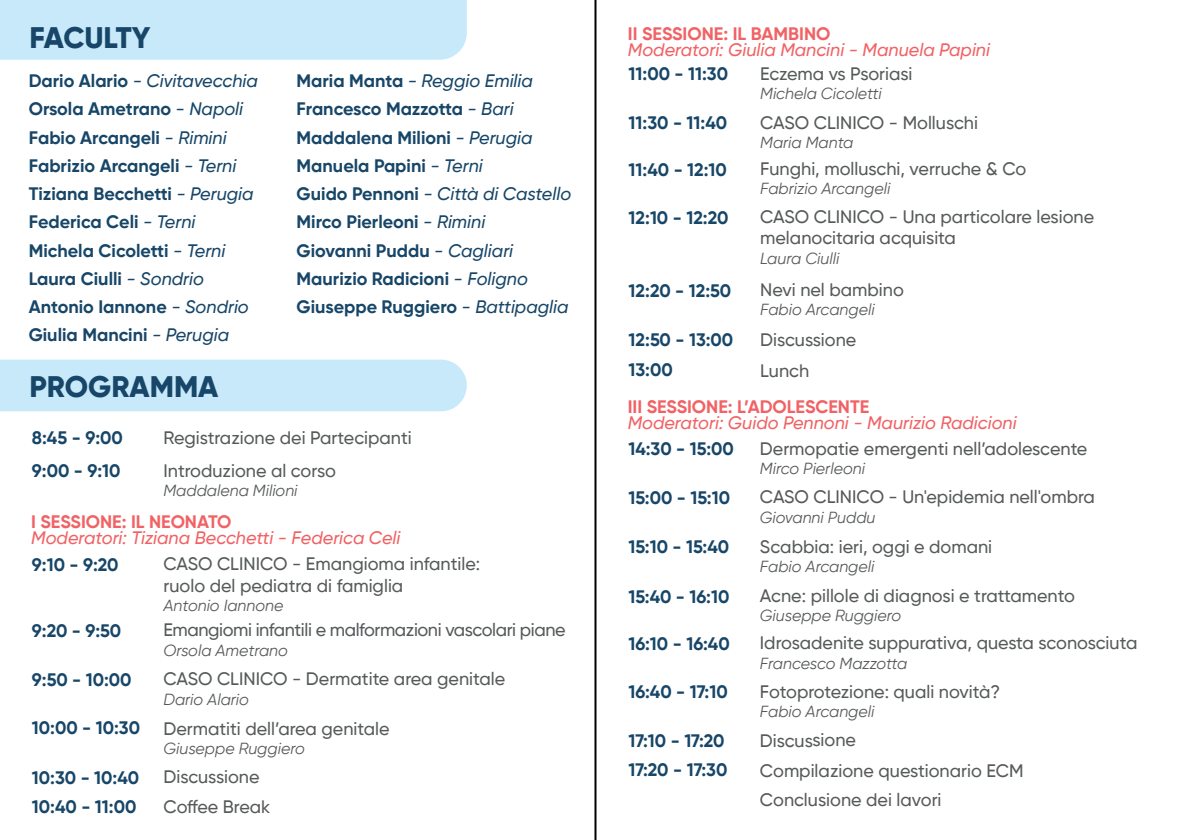
<style>
.page{position:relative;width:1191px;height:840px;background:#fff}
.page>*{position:absolute;margin:0;border:0;box-sizing:border-box;transform-origin:0 0}
.t1{font:800 29.6px "Gilroy";color:#174668}
.t2{font:700 18px/28.2px "Gilroy";color:#174668}
.t3{font:500 18px/21.6px "Gilroy";color:#575a5b}
.t4{font:italic 500 18px "Gilroy";color:#f16265}
.t5{font:700 18px "Gilroy";color:#f16265}
.t6{font:500 18px "Gilroy";letter-spacing:-.025em;color:#575a5b}
.t7{font:italic 16px "Gilroy";color:#575a5b}
.s1{font-weight:500;font-style:italic}
</style>
<div class="page">
<div style="left:0;top:0;width:467px;height:60px;background:#c7e9fa"></div>
<div style="left:0;top:359px;width:467px;height:52px;background:#c7e9fa"></div>
<hr style="left:594px;top:0;width:2px;height:839px;background:#000001">
<h1 class="t1" style="left:29px;top:19px;width:122px">FACULTY</h1>
<p class="t2" style="left:29px;top:67px;width:231px">Dario Alario <span class="s1">- Civitavecchia<br></span>Orsola Ametrano <span class="s1">- Napoli<br></span>Fabio Arcangeli <span class="s1">- Rimini<br></span>Fabrizio Arcangeli <span class="s1">- Terni<br></span>Tiziana Becchetti <span class="s1">- Perugia<br></span>Federica Celi <span class="s1">- Terni<br></span>Michela Cicoletti <span class="s1">- Terni<br></span>Laura Ciulli <span class="s1">- Sondrio<br></span>Antonio Iannone <span class="s1">- Sondrio<br></span>Giulia Mancini <span class="s1">- Perugia</span></p>
<p class="t2" style="left:297px;top:67px;width:276px">Maria Manta <span class="s1">- Reggio Emilia<br></span>Francesco Mazzotta <span class="s1">- Bari<br></span>Maddalena Milioni <span class="s1">- Perugia<br></span>Manuela Papini <span class="s1">- Terni<br></span>Guido Pennoni <span class="s1">- Città di Castello<br></span>Mirco Pierleoni <span class="s1">- Rimini<br></span>Giovanni Puddu <span class="s1">- Cagliari<br></span>Maurizio Radicioni <span class="s1">- Foligno<br></span>Giuseppe Ruggiero <span class="s1">- Battipaglia</span></p>
<h1 class="t1" style="left:29px;top:367px;width:190px">PROGRAMMA</h1>
<p class="t2" style="left:32px;top:423px;width:92px">8:45 - 9:00</p>
<p class="t3" style="left:163px;top:426px;width:250px">Registrazione dei Partecipanti</p>
<p class="t2" style="left:32px;top:456px;width:90px">9:00 - 9:10</p>
<p class="t3" style="left:163px;top:459px;width:174px">Introduzione al corso</p>
<p class="t7" style="left:163px;top:480px;width:136px">Maddalena Milioni</p>
<p class="t5" style="left:31px;top:510px;width:202px">I SESSIONE: IL NEONATO</p>
<p class="t4" style="left:31px;top:526px;width:371px">Moderatori: Tiziana Becchetti - Federica Celi</p>
<p class="t2" style="left:32px;top:550px;width:88px">9:10 - 9:20</p>
<p class="t3" style="left:163px;top:553px;width:318px">CASO CLINICO - Emangioma infantile: ruolo del pediatra di famiglia</p>
<p class="t7" style="left:163px;top:595px;width:121px">Antonio Iannone</p>
<p class="t2" style="left:32px;top:615px;width:91px">9:20 - 9:50</p>
<p class="t6" style="left:163px;top:618px;width:403px">Emangiomi infantili e malformazioni vascolari piane</p>
<p class="t7" style="left:163px;top:640px;width:126px">Orsola Ametrano</p>
<p class="t2" style="left:32px;top:664px;width:101px">9:50 - 10:00</p>
<p class="t3" style="left:163px;top:667px;width:343px">CASO CLINICO - Dermatite area genitale</p>
<p class="t7" style="left:163px;top:688px;width:87px">Dario Alario</p>
<p class="t2" style="left:32px;top:713px;width:110px">10:00 - 10:30</p>
<p class="t3" style="left:163px;top:717px;width:228px">Dermatiti dell’area genitale</p>
<p class="t7" style="left:163px;top:738px;width:143px">Giuseppe Ruggiero</p>
<p class="t2" style="left:32px;top:763px;width:109px">10:30 - 10:40</p>
<p class="t3" style="left:163px;top:765px;width:98px">Discussione</p>
<p class="t2" style="left:32px;top:792px;width:106px">10:40 - 11:00</p>
<p class="t3" style="left:163px;top:795px;width:108px">Coffee Break</p>
<p class="t5" style="left:628px;top:23px;width:204px">II SESSIONE: IL BAMBINO</p>
<p class="t4" style="left:628px;top:38px;width:363px">Moderatori: Giulia Mancini - Manuela Papini</p>
<p class="t2" style="left:628px;top:60px;width:101px">11:00 - 11:30</p>
<p class="t3" style="left:760px;top:63px;width:154px">Eczema vs Psoriasi</p>
<p class="t7" style="left:760px;top:84px;width:123px">Michela Cicoletti</p>
<p class="t2" style="left:628px;top:108px;width:100px">11:30 - 11:40</p>
<p class="t3" style="left:760px;top:111px;width:219px">CASO CLINICO - Molluschi</p>
<p class="t7" style="left:760px;top:133px;width:95px">Maria Manta</p>
<p class="t2" style="left:628px;top:156px;width:100px">11:40 - 12:10</p>
<p class="t3" style="left:760px;top:157px;width:268px">Funghi, molluschi, verruche &amp; Co</p>
<p class="t7" style="left:760px;top:178px;width:132px">Fabrizio Arcangeli</p>
<p class="t2" style="left:628px;top:203px;width:101px">12:10 - 12:20</p>
<p class="t3" style="left:760px;top:205px;width:335px">CASO CLINICO - Una particolare lesione melanocitaria acquisita</p>
<p class="t7" style="left:760px;top:248px;width:81px">Laura Ciulli</p>
<p class="t3" style="left:760px;top:278px;width:145px">Nevi nel bambino</p>
<p class="t7" style="left:760px;top:299px;width:116px">Fabio Arcangeli</p>
<p class="t2" style="left:628px;top:276px;width:104px">12:20 - 12:50</p>
<p class="t2" style="left:628px;top:325px;width:106px">12:50 - 13:00</p>
<p class="t3" style="left:760px;top:328px;width:98px">Discussione</p>
<p class="t2" style="left:628px;top:355px;width:46px">13:00</p>
<p class="t3" style="left:760px;top:359px;width:50px">Lunch</p>
<p class="t5" style="left:627px;top:395px;width:243px">III SESSIONE: L’ADOLESCENTE</p>
<p class="t4" style="left:627px;top:411px;width:390px">Moderatori: Guido Pennoni - Maurizio Radicioni</p>
<p class="t2" style="left:628px;top:434px;width:107px">14:30 - 15:00</p>
<p class="t3" style="left:760px;top:437px;width:329px">Dermopatie emergenti nell’adolescente</p>
<p class="t7" style="left:760px;top:458px;width:106px">Mirco Pierleoni</p>
<p class="t2" style="left:628px;top:483px;width:103px">15:00 - 15:10</p>
<p class="t3" style="left:760px;top:486px;width:336px">CASO CLINICO - Un'epidemia nell'ombra</p>
<p class="t7" style="left:760px;top:507px;width:117px">Giovanni Puddu</p>
<p class="t2" style="left:628px;top:532px;width:102px">15:10 - 15:40</p>
<p class="t3" style="left:760px;top:535px;width:234px">Scabbia: ieri, oggi e domani</p>
<p class="t7" style="left:760px;top:556px;width:116px">Fabio Arcangeli</p>
<p class="t2" style="left:628px;top:581px;width:103px">15:40 - 16:10</p>
<p class="t3" style="left:760px;top:584px;width:316px">Acne: pillole di diagnosi e trattamento</p>
<p class="t7" style="left:760px;top:605px;width:143px">Giuseppe Ruggiero</p>
<p class="t3" style="left:760px;top:631px;width:379px">Idrosadenite suppurativa, questa sconosciuta</p>
<p class="t7" style="left:760px;top:652px;width:149px">Francesco Mazzotta</p>
<p class="t2" style="left:628px;top:629px;width:103px">16:10 - 16:40</p>
<p class="t2" style="left:628px;top:677px;width:101px">16:40 - 17:10</p>
<p class="t3" style="left:760px;top:680px;width:242px">Fotoprotezione: quali novità?</p>
<p class="t7" style="left:760px;top:701px;width:116px">Fabio Arcangeli</p>
<p class="t2" style="left:628px;top:726px;width:98px">17:10 - 17:20</p>
<p class="t3" style="left:760px;top:728px;width:98px">Discussione</p>
<p class="t2" style="left:628px;top:755px;width:101px">17:20 - 17:30</p>
<p class="t3" style="left:760px;top:787px;width:183px">Conclusione dei lavori</p>
<p class="t3" style="left:760px;top:759px;width:265px">Compilazione questionario ECM</p>
</div>
